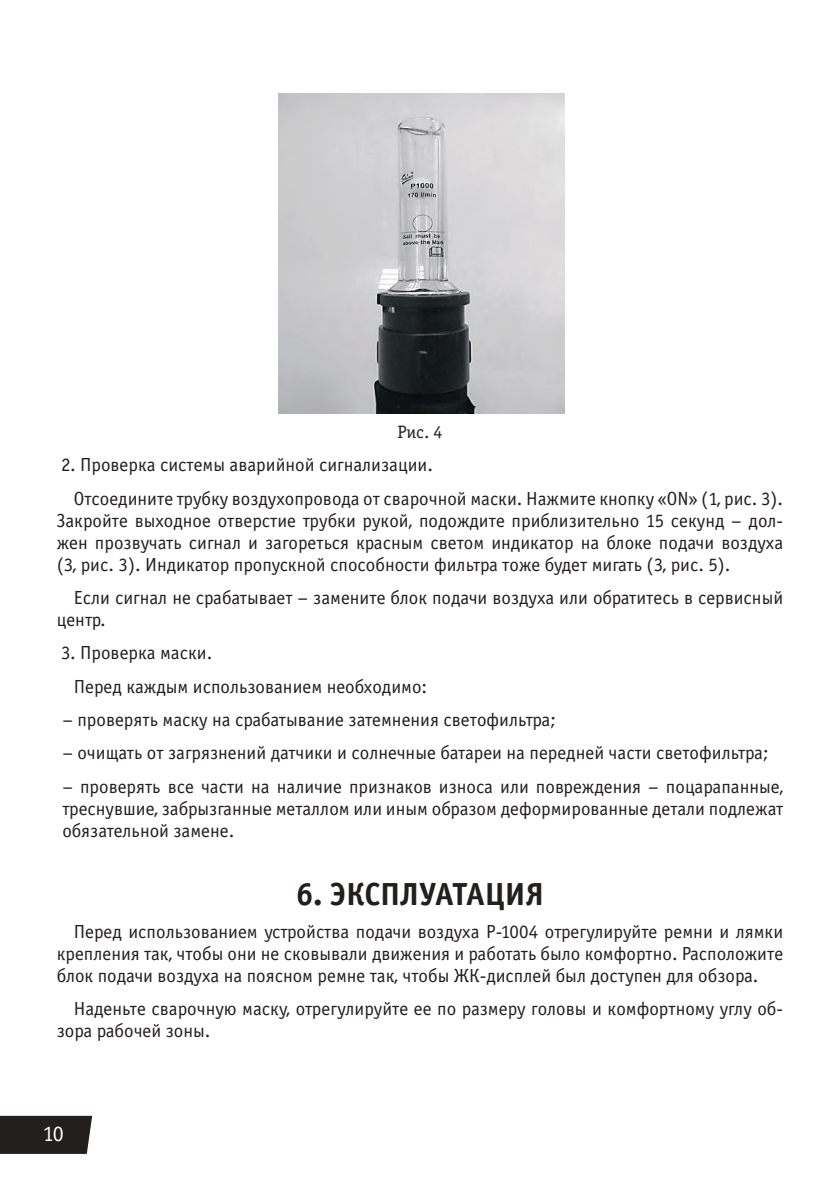
<style>
.page{position:relative;width:840px;height:1191px;background:#fff}
.page>*{position:absolute;margin:0;border:0;box-sizing:border-box;transform-origin:0 0}
.t1{font:32px "Officina Sans Bold C";color:#241f1f}
.t2{font:22px "Officina Sans Book C";color:#fff}
.t3{font:19px/22px "Officina Sans Book C";color:#241f1f}
.t4{font:18px "Officina Serif Book C";color:#241f1f}
</style>
<div class="page">
<div style="left:0;top:1115px;width:92px;height:38px;background:#241f1f"></div>
<img style="left:278px;top:93px;width:286px;height:320px">
<p class="t4" style="left:397px;top:422px;width:47px">Рис. 4</p>
<p class="t3" style="left:74px;top:448px;width:710px;line-height:33.4px;text-indent:-13px">2. Проверка системы аварийной сигнализации.<br>Отсоедините трубку воздухопровода от сварочной маски. Нажмите кнопку «ON» (1, рис. 3).</p>
<p class="t3" style="left:57px;top:509px;width:727px;text-align:justify">Закройте выходное отверстие трубки рукой, подождите приблизительно 15 секунд – дол&shy;жен прозвучать сигнал и загореться красным светом индикатор на блоке подачи воздуха (3, рис. 3). Индикатор пропускной способности фильтра тоже будет мигать (3, рис. 5).</p>
<p class="t3" style="left:57px;top:587px;width:727px;text-indent:17px">Если сигнал не срабатывает – замените блок подачи воздуха или обратитесь в сервисный центр.</p>
<p class="t3" style="left:74px;top:636px;width:355px;line-height:33.4px;text-indent:-13px">3. Проверка маски.<br>Перед каждым использованием необходимо:</p>
<p class="t3" style="left:62px;top:709px;width:495px">– проверять маску на срабатывание затемнения светофильтра;</p>
<p class="t3" style="left:62px;top:742px;width:707px">– очищать от загрязнений датчики и солнечные батареи на передней части светофильтра;</p>
<p class="t3" style="left:62px;top:775px;width:722px;text-align:justify">– проверять все части на наличие признаков износа или повреждения – поцарапанные, треснувшие, забрызганные металлом или иным образом деформированные детали подлежат обязательной замене.</p>
<h1 class="t1" style="left:296px;top:876px;width:249px">6. ЭКСПЛУАТАЦИЯ</h1>
<p class="t3" style="left:57px;top:921px;width:727px;text-align:justify;text-indent:17px">Перед использованием устройства подачи воздуха P-1004 отрегулируйте ремни и лямки крепления так, чтобы они не сковывали движения и работать было комфортно. Расположите блок подачи воздуха на поясном ремне так, чтобы ЖК-дисплей был доступен для обзора.</p>
<p class="t3" style="left:57px;top:998px;width:727px;text-indent:17px">Наденьте сварочную маску, отрегулируйте ее по размеру головы и комфортному углу об&shy;зора рабочей зоны.</p>
<p class="t2" style="left:43px;top:1121px;width:23px">10</p>
</div>
